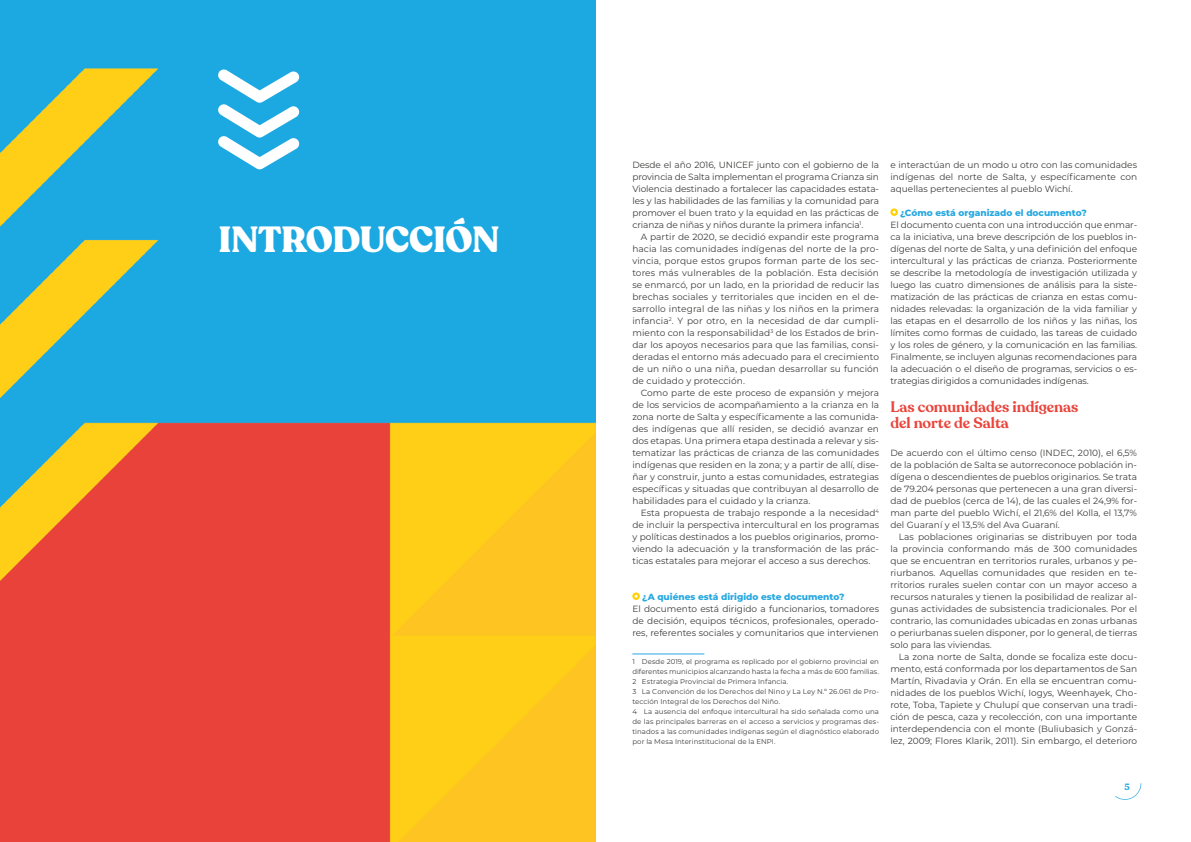
<style>
.page{position:relative;width:1191px;height:842px;background:#fff}
.page>*{position:absolute;margin:0;border:0;box-sizing:border-box;transform-origin:0 0}
.t1{font:900 36px "Recoleta";letter-spacing:-.015em;color:#fff}
.t2{font:600 15px/16px "Recoleta";color:#e9443b}
.t3{font:9px/12px "Montserrat";color:#3c3c3b;text-align:justify}
.t4{font:800 9px "Montserrat";color:#27a8e0}
.t5{font:700 9px "Recoleta";color:#27a8e0}
.t6{font:7px/10px "Montserrat";letter-spacing:.005em;color:#3c3c3b}
</style>
<div class="page">
<svg style="left:1115px;top:783px;width:26px;height:17px"></svg>
<img style="left:0;top:0;width:596px;height:842px">
<div style="left:632px;top:592px;width:8px;height:8px;border:2px solid #ffd100;border-radius:50%"></div>
<hr style="left:632px;top:654px;width:72px;height:1px;background:#27a8e0">
<div style="left:890px;top:208px;width:8px;height:8px;border:2px solid #ffd100;border-radius:50%"></div>
<svg style="left:218px;top:69px;width:81px;height:101px"></svg>
<h1 class="t1" style="left:218px;top:216px;width:283px">INTRODUCCIÓN</h1>
<p class="t3" style="left:632px;top:158px;width:248px">Desde el año 2016, UNICEF junto con el gobierno de la provincia de Salta implementan el programa Crianza sin Violencia destinado a fortalecer las capacidades estata&shy;les y las habilidades de las familias y la comunidad para promover el buen trato y la equidad en las prácticas de crianza de niñas y niños durante la primera infancia<sup>1</sup>.</p>
<p class="t3" style="left:632px;top:230px;width:248px;text-indent:9px">A partir de 2020, se decidió expandir este programa hacia las comunidades indígenas del norte de la pro&shy;vincia, porque estos grupos forman parte de los sec&shy;tores más vulnerables de la población. Esta decisión se enmarcó, por un lado, en la prioridad de reducir las brechas sociales y territoriales que inciden en el de&shy;sarrollo integral de las niñas y los niños en la primera infancia<sup>2</sup>. Y por otro, en la necesidad de dar cumpli&shy;miento con la responsabilidad<sup>3</sup> de los Estados de brin&shy;dar los apoyos necesarios para que las familias, consi&shy;deradas el entorno más adecuado para el crecimiento de un niño o una niña, puedan desarrollar su función de cuidado y protección.</p>
<p class="t3" style="left:632px;top:386px;width:248px;text-indent:9px">Como parte de este proceso de expansión y mejora de los servicios de acompañamiento a la crianza en la zona norte de Salta y específicamente a las comunida&shy;des indígenas que allí residen, se decidió avanzar en dos etapas. Una primera etapa destinada a relevar y sis&shy;tematizar las prácticas de crianza de las comunidades indígenas que residen en la zona; y a partir de allí, dise&shy;ñar y construir, junto a estas comunidades, estrategias específicas y situadas que contribuyan al desarrollo de habilidades para el cuidado y la crianza.</p>
<p class="t3" style="left:632px;top:506px;width:248px;text-indent:9px">Esta propuesta de trabajo responde a la necesidad<sup>4 </sup>de incluir la perspectiva intercultural en los programas y políticas destinados a los pueblos originarios, promo&shy;viendo la adecuación y la transformación de las prác&shy;ticas estatales para mejorar el acceso a sus derechos.</p>
<p class="t4" style="left:642px;top:590px;width:204px">¿A quiénes está dirigido este documento?</p>
<p class="t3" style="left:632px;top:602px;width:248px">El documento está dirigido a funcionarios, tomadores de decisión, equipos técnicos, profesionales, operado&shy;res, referentes sociales y comunitarios que intervienen</p>
<p class="t6" style="left:632px;top:656px;width:248px">1 Desde 2019, el programa es replicado por el gobierno provincial en diferentes municipios alcanzando hasta la fecha a más de 600 familias.<br>2 Estrategia Provincial de Primera Infancia.<br>3 La Convención de los Derechos del Nino y La Ley N.º 26.061 de Pro&shy;tección Integral de los Derechos del Niño.<br>4 La ausencia del enfoque intercultural ha sido señalada como una de las principales barreras en el acceso a servicios y programas des&shy;tinados a las comunidades indígenas según el diagnóstico elaborado por la Mesa Interinstitucional de la ENPI.</p>
<p class="t3" style="left:890px;top:158px;width:248px">e interactúan de un modo u otro con las comunidades indígenas del norte de Salta, y específicamente con aquellas pertenecientes al pueblo Wichí.</p>
<p class="t4" style="left:900px;top:206px;width:188px">¿Cómo está organizado el documento?</p>
<p class="t3" style="left:890px;top:218px;width:248px">El documento cuenta con una introducción que enmar&shy;ca la iniciativa, una breve descripción de los pueblos in&shy;dígenas del norte de Salta, y una definición del enfoque intercultural y las prácticas de crianza. Posteriormente se describe la metodología de investigación utilizada y luego las cuatro dimensiones de análisis para la siste&shy;matización de las prácticas de crianza en estas comu&shy;nidades relevadas: la organización de la vida familiar y las etapas en el desarrollo de los niños y las niñas, los límites como formas de cuidado, las tareas de cuidado y los roles de género, y la comunicación en las familias.<br>Finalmente, se incluyen algunas recomendaciones para la adecuación o el diseño de programas, servicios o es&shy;trategias dirigidos a comunidades indígenas.</p>
<h2 class="t2" style="left:890px;top:399px;width:189px">Las comunidades indígenas del norte de Salta</h2>
<p class="t3" style="left:890px;top:446px;width:248px">De acuerdo con el último censo (INDEC, 2010), el 6,5% de la población de Salta se autorreconoce población in&shy;dígena o descendientes de pueblos originarios. Se trata de 79.204 personas que pertenecen a una gran diversi&shy;dad de pueblos (cerca de 14), de las cuales el 24,9% for&shy;man parte del pueblo Wichí, el 21,6% del Kolla, el 13,7% del Guaraní y el 13,5% del Ava Guaraní.</p>
<p class="t3" style="left:890px;top:530px;width:248px;text-indent:9px">Las poblaciones originarias se distribuyen por toda la provincia conformando más de 300 comunidades que se encuentran en territorios rurales, urbanos y pe&shy;riurbanos. Aquellas comunidades que residen en te&shy;rritorios rurales suelen contar con un mayor acceso a recursos naturales y tienen la posibilidad de realizar al&shy;gunas actividades de subsistencia tradicionales. Por el contrario, las comunidades ubicadas en zonas urbanas o periurbanas suelen disponer, por lo general, de tierras solo para las viviendas.</p>
<p class="t3" style="left:890px;top:650px;width:248px;text-indent:9px">La zona norte de Salta, donde se focaliza este docu&shy;mento, está conformada por los departamentos de San Martín, Rivadavia y Orán. En ella se encuentran comu&shy;nidades de los pueblos Wichí, Iogys, Weenhayek, Cho&shy;rote, Toba, Tapiete y Chulupí que conservan una tradi&shy;ción de pesca, caza y recolección, con una importante interdependencia con el monte (Buliubasich y Gonzá&shy;lez, 2009; Flores Klarik, 2011). Sin embargo, el deterioro</p>
<p class="t5" style="left:1124px;top:781px;width:7px">5</p>
</div>
